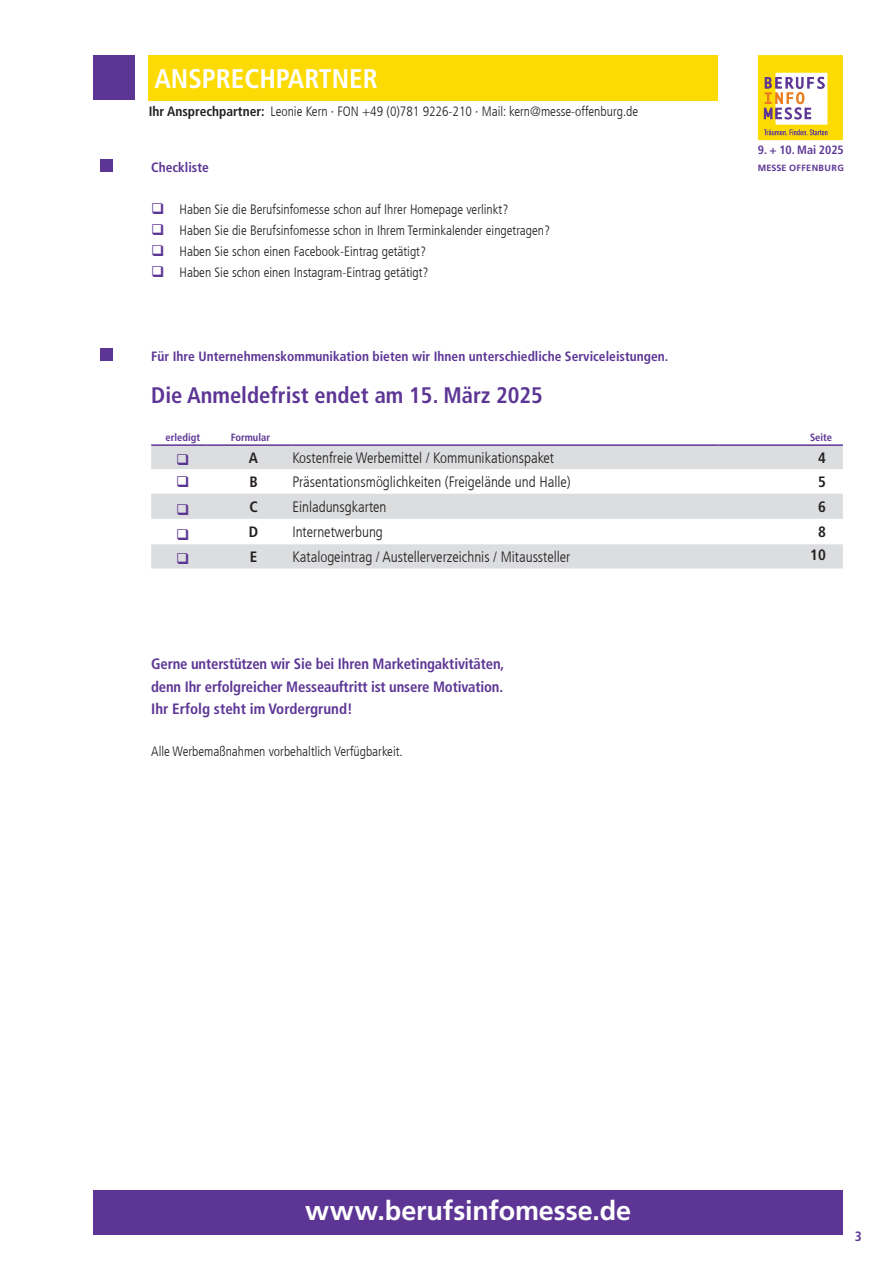
<style>
.page{position:relative;width:893px;height:1263px;background:#fff}
.page>*{position:absolute;margin:0;border:0;box-sizing:border-box;transform-origin:0 0}
.t1{font:700 27px "Frutiger LT Com";letter-spacing:-.005em;color:#fff}
.t2{font:700 condensed 27px "Frutiger LT Com";color:#fff}
.t3{font:700 condensed 22.5px "Frutiger LT Com";color:#5d3695}
.t4{font:300 condensed 15px "Frutiger LT Com";color:#231f20}
.t5{font:700 condensed 15px/22.5px "Frutiger LT Com";letter-spacing:-.01em;color:#5d3695;text-align:justify}
.t6{font:700 condensed 15px "Frutiger LT Com";color:#231f20}
.t7{font:300 condensed 13.5px "Frutiger LT Com";color:#231f20}
.t8{font:700 condensed 13.5px "Frutiger LT Com";color:#5d3695}
.t9{font:700 condensed 12px "Frutiger LT Com";color:#5d3695}
.t10{font:700 condensed 10.5px "Frutiger LT Com";color:#5d3695}
.t11{font:700 9px "Frutiger LT Std";letter-spacing:.045em;color:#5d3695}
.s1{font-weight:700}
.s2{color:#5d3695}
</style>
<div class="page">
<div style="left:94px;top:1191px;width:749px;height:44px;background:#5d3695"></div>
<div style="left:149px;top:55px;width:569px;height:46px;background:#fcdb04"></div>
<div style="left:94px;top:55px;width:41px;height:45px;background:#5d3695"></div>
<svg style="left:758px;top:55px;width:85px;height:85px"></svg>
<div style="left:100px;top:159px;width:13px;height:13px;background:#5d3695"></div>
<div style="left:100px;top:348px;width:13px;height:13px;background:#5d3695"></div>
<div style="left:151px;top:446px;width:692px;height:23px;background:#dcdddf"></div>
<div style="left:151px;top:493px;width:692px;height:26px;background:#dcdddf"></div>
<hr style="left:151px;top:444px;width:55px;height:2px;background:#5d3695">
<hr style="left:206px;top:444px;width:86px;height:2px;background:#5d3695">
<hr style="left:292px;top:444px;width:426px;height:2px;background:#5d3695">
<hr style="left:718px;top:444px;width:125px;height:2px;background:#5d3695">
<svg style="left:178px;top:454px;width:10px;height:11px"></svg>
<svg style="left:178px;top:504px;width:10px;height:11px"></svg>
<div style="left:151px;top:544px;width:692px;height:24px;background:#dcdddf"></div>
<h1 class="t2" style="left:154px;top:62px;width:225px">ANSPRECHPARTNER</h1>
<p class="t7" style="left:149px;top:103px;width:491px"><span class="s1">Ihr Ansprechpartner:</span> Leonie Kern · FON +49 (0)781 9226-210 · Mail: kern@messe-offenburg.de</p>
<p class="t9" style="left:758px;top:143px;width:87px">9. + 10. Mai 2025</p>
<p class="t8" style="left:151px;top:159px;width:59px">Checkliste</p>
<p class="t11" style="left:758px;top:162px;width:87px">MESSE OFFENBURG</p>
<p class="t7" style="left:151px;top:201px;width:359px"><span class="s2">❑</span> Haben Sie die Berufsinfomesse schon auf Ihrer Homepage verlinkt?</p>
<p class="t7" style="left:151px;top:222px;width:400px"><span class="s2">❑</span> Haben Sie die Berufsinfomesse schon in Ihrem Terminkalender eingetragen?</p>
<p class="t7" style="left:151px;top:243px;width:276px"><span class="s2">❑</span> Haben Sie schon einen Facebook-Eintrag getätigt?</p>
<p class="t7" style="left:151px;top:264px;width:279px"><span class="s2">❑</span> Haben Sie schon einen Instagram-Eintrag getätigt?</p>
<p class="t8" style="left:151px;top:348px;width:519px">Für Ihre Unternehmenskommunikation bieten wir Ihnen unterschiedliche Serviceleistungen.</p>
<h2 class="t3" style="left:151px;top:381px;width:393px">Die Anmeldefrist endet am 15. März 2025</h2>
<p class="t10" style="left:165px;top:431px;width:36px">erledigt</p>
<p class="t10" style="left:231px;top:431px;width:41px">Formular</p>
<p class="t10" style="left:810px;top:431px;width:24px">Seite</p>
<p class="t6" style="left:249px;top:448px;width:11px">A</p>
<p class="t4" style="left:292px;top:448px;width:263px">Kostenfreie Werbemittel / Kommunikationspaket</p>
<p class="t6" style="left:818px;top:448px;width:9px">4</p>
<p class="t6" style="left:249px;top:473px;width:10px">B</p>
<p class="t4" style="left:292px;top:473px;width:280px">Präsentationsmöglichkeiten (Freigelände und Halle)</p>
<p class="t6" style="left:818px;top:473px;width:9px">5</p>
<p class="t6" style="left:249px;top:497px;width:10px">C</p>
<p class="t4" style="left:292px;top:497px;width:96px">Einladunsgkarten</p>
<p class="t6" style="left:818px;top:497px;width:9px">6</p>
<p class="t6" style="left:249px;top:523px;width:11px">D</p>
<p class="t4" style="left:292px;top:523px;width:92px">Internetwerbung</p>
<p class="t6" style="left:818px;top:523px;width:9px">8</p>
<p class="t6" style="left:250px;top:548px;width:9px">E</p>
<p class="t4" style="left:292px;top:548px;width:280px">Katalogeintrag / Austellerverzeichnis / Mitaussteller</p>
<p class="t6" style="left:810px;top:545px;width:17px">10</p>
<p class="t5" style="left:151px;top:652px;width:355px">Gerne unterstützen wir Sie bei Ihren Marketingaktivitäten, denn Ihr erfolgreicher Messeauftritt ist unsere Motivation.<br>Ihr Erfolg steht im Vordergrund!</p>
<p class="t7" style="left:151px;top:743px;width:253px">Alle Werbemaßnahmen vorbehaltlich Verfügbarkeit.</p>
<h1 class="t1" style="left:305px;top:1195px;width:327px">www.berufsinfomesse.de</h1>
<p class="t8" style="left:855px;top:1228px;width:9px">3</p>
</div>
